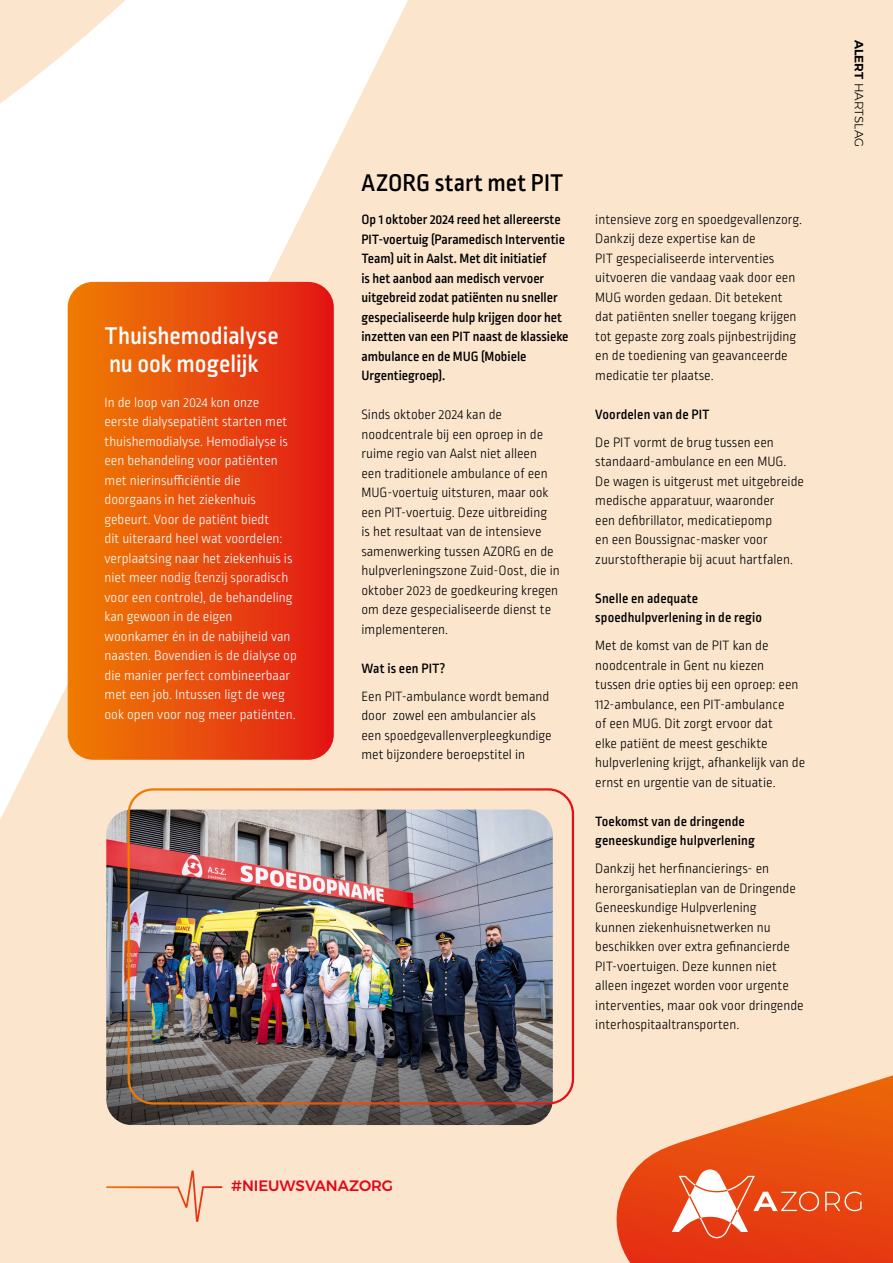
<style>
.page{position:relative;width:893px;height:1263px;background:#fbe5cd}
.page>*{position:absolute;margin:0;border:0;box-sizing:border-box;transform-origin:0 0}
.t1{font:500 25.5px/28.5px "Ropa Mix Pro";color:#fff}
.t2{font:500 25.5px "Ropa Mix Pro";letter-spacing:.015em;color:#000}
.t3{font:500 15px "Montserrat";letter-spacing:-.005em;color:#e20618}
.t4{font:300 14.25px/19.5px "Ropa Mix Pro";color:#000}
.t5{font:300 14.25px/19.5px "Ropa Mix Pro";color:#fff}
._2025_Inleiding{font:500 14.25px/19.5px "Ropa Mix Pro";color:#000}
._2024_Vraag{font:500 14.25px/19.5px "Ropa Mix Pro";letter-spacing:.01em;color:#000}
._000{font:300 12px "Montserrat";color:#000}
.s1{font-weight:600}
</style>
<div class="page">
<svg style="left:0;top:0;width:408px;height:1188px"></svg>
<img style="left:106px;top:809px;width:447px;height:316px">
<img style="left:106px;top:940px;width:447px;height:185px;border-radius:26px">
<svg style="left:68px;top:282px;width:266px;height:478px;background:#e84c0d"></svg>
<svg style="left:106px;top:1170px;width:116px;height:52px"></svg>
<img style="left:0;top:162px;width:1px;height:314px">
<svg style="left:616px;top:1075px;width:277px;height:188px"></svg>
<svg style="left:672px;top:1169px;width:190px;height:69px;background:#ec6a42"></svg>
<div style="left:128px;top:788px;width:446px;height:316px;border:2px solid #fff;border-radius:24px"></div>
<p class="t1" style="left:105px;top:322px;width:176px">Thuishemodialyse nu ook mogelijk</p>
<p class="t5" style="left:105px;top:393px;width:194px">In de loop van 2024 kon onze eerste dialysepatiënt starten met thuishemodialyse. Hemodialyse is een behandeling voor patiënten met nierinsufficiëntie die doorgaans in het ziekenhuis gebeurt. Voor de patiënt biedt<br>dit uiteraard heel wat voordelen: verplaatsing naar het ziekenhuis is niet meer nodig (tenzij sporadisch voor een controle), de behandeling kan gewoon in de eigen woonkamer én in de nabijheid van naasten. Bovendien is de dialyse op die manier perfect combineerbaar met een job. Intussen ligt de weg ook open voor nog meer patiënten.</p>
<p class="t2" style="left:361px;top:169px;width:204px">AZORG start met PIT</p>
<p class="_2025_Inleiding" style="left:361px;top:211px;width:209px">Op 1 oktober 2024 reed het allereerste PIT-voertuig (Paramedisch Interventie Team) uit in Aalst. Met dit initiatief<br>is het aanbod aan medisch vervoer uitgebreid zodat patiënten nu sneller gespecialiseerde hulp krijgen door het inzetten van een PIT naast de klassieke ambulance en de MUG (Mobiele Urgentiegroep).</p>
<p class="t4" style="left:361px;top:406px;width:200px">Sinds oktober 2024 kan de noodcentrale bij een oproep in de ruime regio van Aalst niet alleen een traditionele ambulance of een<br>MUG-voertuig uitsturen, maar ook een PIT-voertuig. Deze uitbreiding<br>is het resultaat van de intensieve samenwerking tussen AZORG en de hulpverleningszone Zuid-Oost, die in oktober 2023 de goedkeuring kregen om deze gespecialiseerde dienst te implementeren.</p>
<p class="_2024_Vraag" style="left:361px;top:659px;width:86px">Wat is een PIT?</p>
<p class="t4" style="left:361px;top:687px;width:192px">Een PIT-ambulance wordt bemand door zowel een ambulancier als een spoedgevallenverpleegkundige met bijzondere beroepstitel in</p>
<p class="t4" style="left:595px;top:210px;width:208px">intensieve zorg en spoedgevallenzorg.<br>Dankzij deze expertise kan de<br>PIT gespecialiseerde interventies uitvoeren die vandaag vaak door een MUG worden gedaan. Dit betekent dat patiënten sneller toegang krijgen tot gepaste zorg zoals pijnbestrijding en de toediening van geavanceerde medicatie ter plaatse.</p>
<p class="_2024_Vraag" style="left:595px;top:405px;width:116px">Voordelen van de PIT</p>
<p class="t4" style="left:595px;top:433px;width:210px">De PIT vormt de brug tussen een standaard-ambulance en een MUG.<br>De wagen is uitgerust met uitgebreide medische apparatuur, waaronder<br>een defibrillator, medicatiepomp<br>en een Boussignac-masker voor zuurstoftherapie bij acuut hartfalen.</p>
<p class="_2024_Vraag" style="left:595px;top:589px;width:168px">Snelle en adequate spoedhulpverlening in de regio</p>
<p class="t4" style="left:595px;top:637px;width:211px">Met de komst van de PIT kan de noodcentrale in Gent nu kiezen<br>tussen drie opties bij een oproep: een 112-ambulance, een PIT-ambulance<br>of een MUG. Dit zorgt ervoor dat<br>elke patiënt de meest geschikte hulpverlening krijgt, afhankelijk van de ernst en urgentie van de situatie.</p>
<p class="_2024_Vraag" style="left:595px;top:812px;width:161px">Toekomst van de dringende geneeskundige hulpverlening</p>
<p class="t4" style="left:595px;top:860px;width:210px">Dankzij het herfinancierings- en herorganisatieplan van de Dringende Geneeskundige Hulpverlening<br>kunnen ziekenhuisnetwerken nu beschikken over extra gefinancierde PIT-voertuigen. Deze kunnen niet alleen ingezet worden voor urgente interventies, maar ook voor dringende interhospitaaltransporten.</p>
<p class="_000" style="left:868px;top:40px;width:109px;rotate:90deg"><span class="s1">ALERT</span> HARTSLAG</p>
<p class="t3" style="left:231px;top:1174px;width:163px">#NIEUWSVANAZORG</p>
</div>
